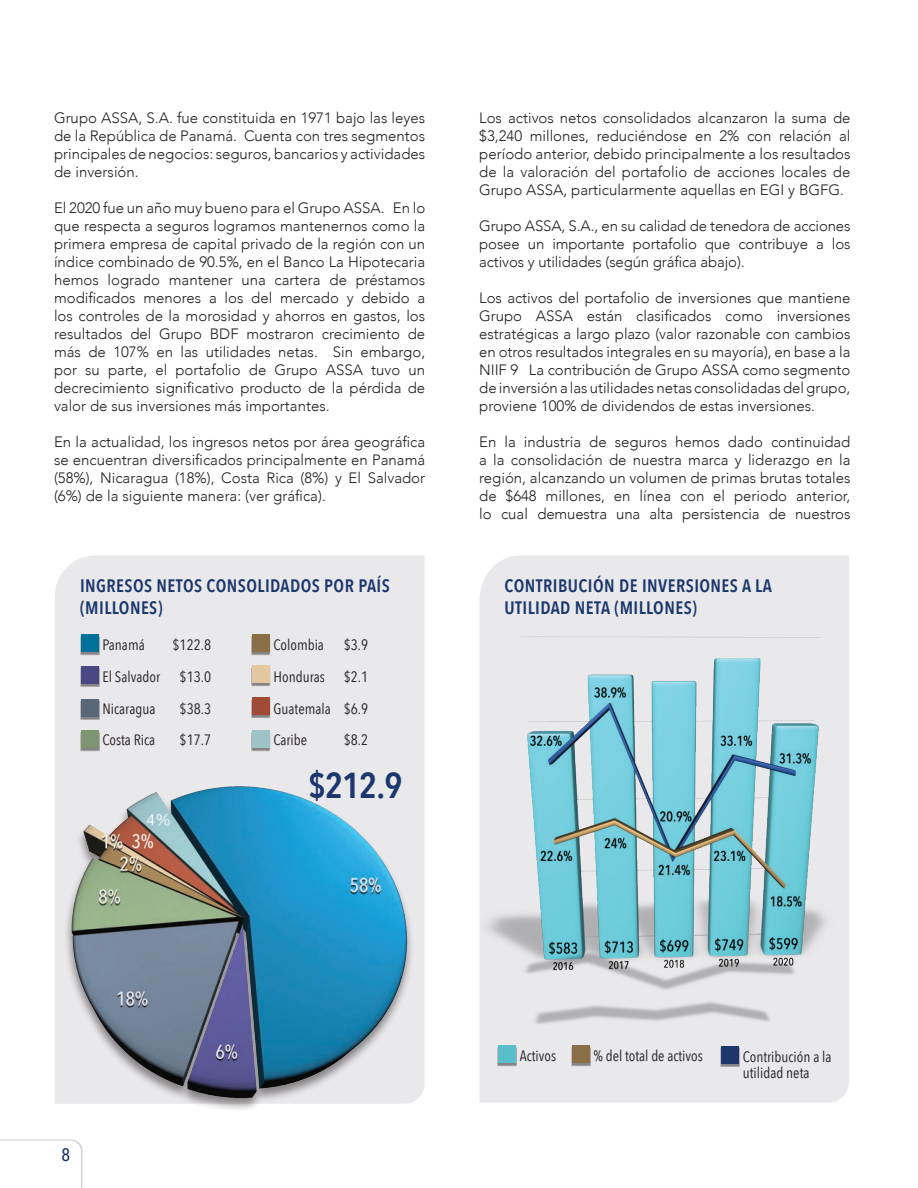
<style>
.page{position:relative;width:918px;height:1188px;background:#fff}
.page>*{position:absolute;margin:0;border:0;box-sizing:border-box;transform-origin:0 0}
.t1{font:600 36px "Avenir Next Condensed";color:#1b376c}
.t2{font:600 18px/21px "Avenir Next Condensed";letter-spacing:.025em;color:#1b376c}
.t3{font:500 18px "Avenir Next Condensed";color:#1c366c}
.t4{font:300 15px/18px "Avenir";color:#231f20;text-align:justify}
.t5{font:15px/31.7px "Avenir Next Condensed";color:#231f20;text-align:justify}
</style>
<div class="page">
<div style="left:0;top:1139px;width:83px;height:49px;background:#231f20;opacity:.25"></div>
<svg style="left:0;top:1140px;width:81px;height:48px"></svg>
<div style="left:55px;top:556px;width:370px;height:213px;background:#e9e8eb"></div>
<div style="left:80px;top:700px;width:20px;height:20px;background:#888688"></div>
<div style="left:81px;top:699px;width:18px;height:18px;background:#58677a"></div>
<div style="left:80px;top:732px;width:20px;height:19px;background:#868385"></div>
<div style="left:81px;top:730px;width:18px;height:18px;background:#7e9572"></div>
<div style="left:80px;top:636px;width:20px;height:19px;background:#868385"></div>
<div style="left:81px;top:634px;width:18px;height:18px;background:#00719b"></div>
<div style="left:251px;top:699px;width:19px;height:19px;background:#868385"></div>
<div style="left:252px;top:697px;width:17px;height:18px;background:#9f4b36"></div>
<div style="left:251px;top:667px;width:19px;height:20px;background:#231f20;opacity:.5"></div>
<div style="left:252px;top:666px;width:17px;height:17px;background:#e4c79e"></div>
<div style="left:251px;top:636px;width:19px;height:19px;background:#868385"></div>
<div style="left:252px;top:634px;width:17px;height:18px;background:#8a6f46"></div>
<div style="left:251px;top:732px;width:19px;height:19px;background:#868385"></div>
<div style="left:252px;top:730px;width:17px;height:18px;background:#9ec3c6"></div>
<div style="left:80px;top:667px;width:20px;height:20px;background:#231f20;opacity:.5"></div>
<div style="left:81px;top:666px;width:18px;height:17px;background:#4b4783"></div>
<img style="left:55px;top:769px;width:370px;height:341px">
<div style="left:479px;top:556px;width:370px;height:547px;background:#e9e8eb"></div>
<img style="left:479px;top:620px;width:368px;height:415px">
<div style="left:498px;top:1047px;width:19px;height:19px;background:#868385"></div>
<div style="left:498px;top:1045px;width:18px;height:18px;background:#5abdca"></div>
<div style="left:571px;top:1047px;width:20px;height:19px;background:#868385"></div>
<div style="left:572px;top:1045px;width:18px;height:18px;background:#8a6f46"></div>
<div style="left:721px;top:1047px;width:19px;height:20px;background:#888688"></div>
<div style="left:721px;top:1046px;width:18px;height:18px;background:#1b376c"></div>
<p class="t4" style="left:54px;top:109px;width:373px">Grupo ASSA, S.A. fue constituida en 1971 bajo las leyes de la República de Panamá. Cuenta con tres segmentos principales de negocios: seguros, bancarios y actividades de inversión.</p>
<p class="t4" style="left:54px;top:199px;width:373px">El 2020 fue un año muy bueno para el Grupo ASSA. En lo que respecta a seguros logramos mantenernos como la primera empresa de capital privado de la región con un índice combinado de 90.5%, en el Banco La Hipotecaria hemos logrado mantener una cartera de préstamos modificados menores a los del mercado y debido a los controles de la morosidad y ahorros en gastos, los resultados del Grupo BDF mostraron crecimiento de más de 107% en las utilidades netas. Sin embargo, por su parte, el portafolio de Grupo ASSA tuvo un decrecimiento significativo producto de la pérdida de valor de sus inversiones más importantes.</p>
<p class="t4" style="left:54px;top:433px;width:373px">En la actualidad, los ingresos netos por área geográfica se encuentran diversificados principalmente en Panamá (58%), Nicaragua (18%), Costa Rica (8%) y El Salvador (6%) de la siguiente manera: (ver gráfica).</p>
<p class="t2" style="left:80px;top:575px;width:311px">INGRESOS NETOS CONSOLIDADOS POR PAÍS (MILLONES)</p>
<p class="t5" style="left:103px;top:628px;width:44px">Panamá</p>
<p class="t5" style="left:173px;top:628px;width:40px">$122.8</p>
<p class="t5" style="left:103px;top:660px;width:59px">El Salvador</p>
<p class="t5" style="left:180px;top:660px;width:33px">$13.0</p>
<p class="t5" style="left:103px;top:692px;width:54px">Nicaragua</p>
<p class="t5" style="left:180px;top:692px;width:33px">$38.3</p>
<p class="t5" style="left:103px;top:723px;width:54px">Costa Rica</p>
<p class="t5" style="left:180px;top:723px;width:33px">$17.7</p>
<p class="t5" style="left:273px;top:628px;width:52px">Colombia</p>
<p class="t5" style="left:344px;top:628px;width:26px">$3.9</p>
<p class="t5" style="left:273px;top:660px;width:53px">Honduras</p>
<p class="t5" style="left:273px;top:660px;width:96px;text-indent:70px">$2.1<br>Guatemala $6.9<br>Caribe</p>
<p class="t5" style="left:344px;top:723px;width:26px">$8.2</p>
<h1 class="t1" style="left:308px;top:755px;width:96px">$212.9</h1>
<p class="t4" style="left:479px;top:109px;width:373px">Los activos netos consolidados alcanzaron la suma de $3,240 millones, reduciéndose en 2% con relación al período anterior, debido principalmente a los resultados de la valoración del portafolio de acciones locales de Grupo ASSA, particularmente aquellas en EGI y BGFG.</p>
<p class="t4" style="left:479px;top:217px;width:373px">Grupo ASSA, S.A., en su calidad de tenedora de acciones posee un importante portafolio que contribuye a los activos y utilidades (según gráfica abajo).</p>
<p class="t4" style="left:479px;top:289px;width:373px">Los activos del portafolio de inversiones que mantiene Grupo ASSA están clasificados como inversiones estratégicas a largo plazo (valor razonable con cambios en otros resultados integrales en su mayoría), en base a la NIIF 9 La contribución de Grupo ASSA como segmento de inversión a las utilidades netas consolidadas del grupo, proviene 100% de dividendos de estas inversiones.</p>
<p class="t4" style="left:479px;top:433px;width:373px">En la industria de seguros hemos dado continuidad a la consolidación de nuestra marca y liderazgo en la región, alcanzando un volumen de primas brutas totales de $648 millones, en línea con el periodo anterior, lo cual demuestra una alta persistencia de nuestros</p>
<p class="t2" style="left:505px;top:575px;width:269px">CONTRIBUCIÓN DE INVERSIONES A LA<br>UTILIDAD NETA (MILLONES)</p>
<p class="t3" style="left:62px;top:1143px;width:10px">8</p>
<p class="t5" style="left:520px;top:1040px;width:38px">Activos</p>
<p class="t5" style="left:593px;top:1040px;width:111px">% del total de activos</p>
<p class="t5" style="left:743px;top:1048px;width:90px;line-height:16.5px">Contribución a la utilidad neta</p>
</div>
